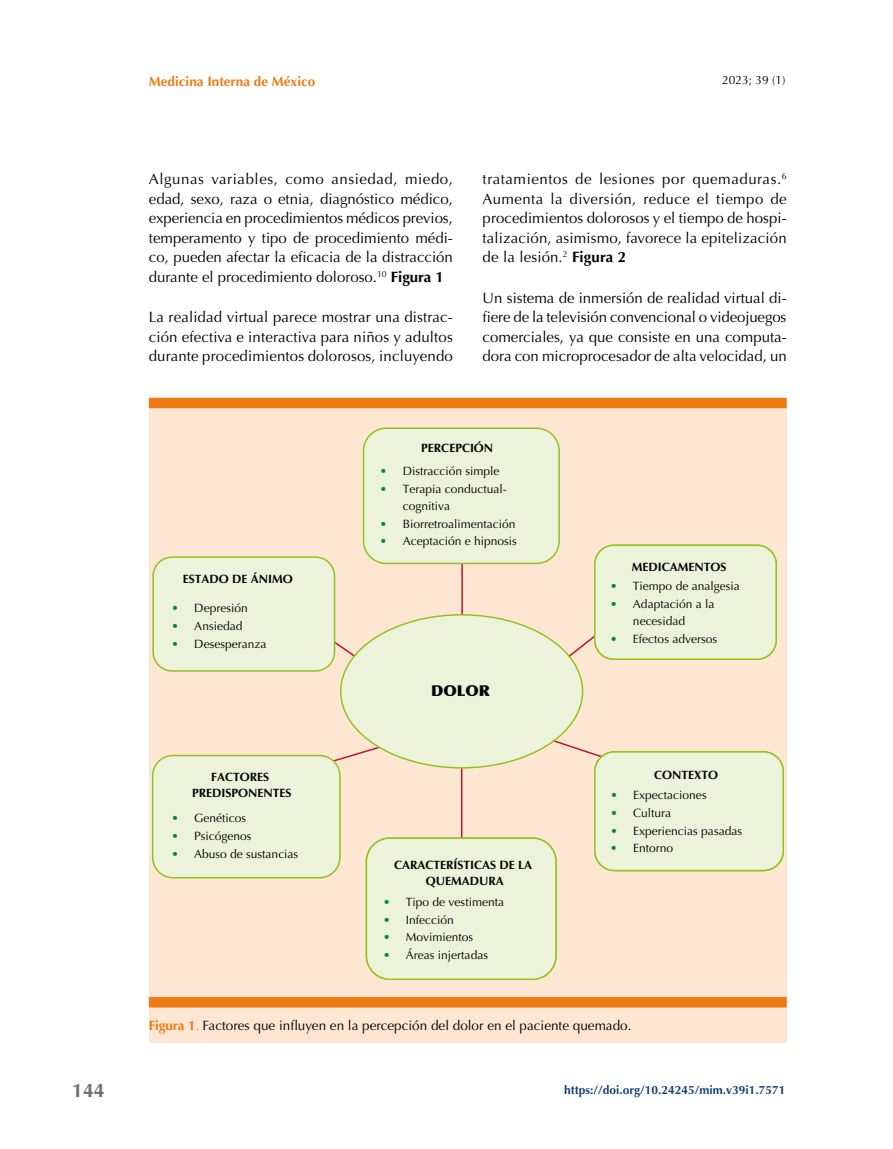
<style>
.page{position:relative;width:893px;height:1149px;background:#fff}
.page>*{position:absolute;margin:0;border:0;box-sizing:border-box;transform-origin:0 0}
.t1{font:700 19.5px "Optima";color:#706f6f}
.t2{font:15px/19.5px "Optima";color:#000;text-align:justify}
.t3{font:900 15px "Optima";color:#000}
.t4{font:13.5px "Optima";color:#000}
.t5{font:700 13.5px "Optima";color:#ef7a13}
.t6{font:12px/17px "Optima";color:#000;text-align:center}
.t7{font:700 12px/15.6px "Optima";color:#000;text-align:center}
.t8{font:700 12px "Optima";color:#144271}
.s1{font-weight:700}
.s2{color:#008d36}
.s3{font-weight:700;color:#ef7a13}
.s4{color:#ef7a13}
</style>
<div class="page">
<div style="left:149px;top:401px;width:638px;height:641px;background:#fde7d3"></div>
<div style="left:149px;top:996px;width:638px;height:11px;background:#ef7a13"></div>
<div style="left:149px;top:397px;width:638px;height:11px;background:#ef7a13"></div>
<hr style="left:461px;top:558px;width:2px;height:88px;background:#be1622">
<hr style="left:461px;top:760px;width:1px;height:82px;background:#be1622">
<svg style="left:334px;top:636px;width:25px;height:23px"></svg>
<svg style="left:565px;top:636px;width:38px;height:22px"></svg>
<svg style="left:537px;top:734px;width:67px;height:27px"></svg>
<svg style="left:329px;top:743px;width:57px;height:20px"></svg>
<div style="left:595px;top:545px;width:181px;height:114px;background:#ecf3da;border-radius:19px"></div>
<div style="left:594px;top:544px;width:183px;height:115px;border:2px solid #95c11f;border-radius:19px"></div>
<div style="left:595px;top:751px;width:188px;height:119px;background:#ecf3da;border-radius:20px"></div>
<div style="left:594px;top:751px;width:190px;height:120px;border:2px solid #95c11f;border-radius:20px"></div>
<div style="left:364px;top:428px;width:195px;height:135px;background:#ecf3da;border-radius:23px"></div>
<div style="left:363px;top:427px;width:197px;height:137px;border:2px solid #95c11f;border-radius:23px"></div>
<div style="left:366px;top:837px;width:190px;height:141px;background:#ecf3da;border-radius:24px"></div>
<div style="left:366px;top:837px;width:191px;height:142px;border:2px solid #95c11f;border-radius:24px"></div>
<div style="left:153px;top:557px;width:181px;height:113px;background:#ecf3da;border-radius:19px"></div>
<div style="left:152px;top:556px;width:183px;height:115px;border:2px solid #95c11f;border-radius:19px"></div>
<div style="left:153px;top:755px;width:187px;height:122px;background:#ecf3da;border-radius:20px"></div>
<div style="left:152px;top:754px;width:189px;height:124px;border:2px solid #95c11f;border-radius:20px"></div>
<div style="left:341px;top:614px;width:242px;height:153px;background:#ecf3da;border-radius:50%"></div>
<h1 class="t1" style="left:72px;top:1079px;width:34px">144</h1>
<p class="t5" style="left:149px;top:73px;width:168px">Medicina Interna de México</p>
<p class="t6" style="left:722px;top:72px;width:65px">2023; 39 (1)</p>
<p class="t2" style="left:149px;top:169px;width:306px">Algunas variables, como ansiedad, miedo, edad, sexo, raza o etnia, diagnóstico médico, experiencia en procedimientos médicos previos, temperamento y tipo de procedimiento médi&shy;co, pueden afectar la eficacia de la distracción durante el procedimiento doloroso.<sup>10</sup> <span class="s1">Figura 1</span></p>
<p class="t2" style="left:149px;top:307px;width:306px">La realidad virtual parece mostrar una distrac&shy;ción efectiva e interactiva para niños y adultos durante procedimientos dolorosos, incluyendo</p>
<p class="t2" style="left:483px;top:169px;width:306px">tratamientos de lesiones por quemaduras.<sup>6<br></sup>Aumenta la diversión, reduce el tiempo de procedimientos dolorosos y el tiempo de hospi&shy;talización, asimismo, favorece la epitelización de la lesión.<sup>2</sup> <span class="s1">Figura 2</span></p>
<p class="t2" style="left:483px;top:288px;width:306px">Un sistema de inmersión de realidad virtual di&shy;fiere de la televisión convencional o videojuegos comerciales, ya que consiste en una computa&shy;dora con microprocesador de alta velocidad, un</p>
<p class="t7" style="left:183px;top:571px;width:112px">ESTADO DE ÁNIMO</p>
<p class="t6" style="left:171px;top:599px;width:78px"><span class="s2">•</span> Depresión</p>
<p class="t6" style="left:171px;top:617px;width:72px"><span class="s2">•</span> Ansiedad</p>
<p class="t6" style="left:171px;top:635px;width:96px"><span class="s2">•</span> Desesperanza</p>
<p class="t7" style="left:192px;top:769px;width:101px">FACTORES<br>PREDISPONENTES</p>
<p class="t6" style="left:171px;top:809px;width:76px"><span class="s2">•</span> Genéticos</p>
<p class="t6" style="left:171px;top:827px;width:82px"><span class="s2">•</span> Psicógenos</p>
<p class="t6" style="left:171px;top:845px;width:128px"><span class="s2">•</span> Abuso de sustancias</p>
<p class="t7" style="left:421px;top:440px;width:74px">PERCEPCIÓN</p>
<p class="t6" style="left:380px;top:462px;width:121px"><span class="s2">•</span> Distracción simple</p>
<p class="t6" style="left:403px;top:480px;width:106px;text-align:left;text-indent:-23px"><span class="s2">•</span> Terapia conductual&shy;cognitiva</p>
<p class="t6" style="left:380px;top:515px;width:137px"><span class="s2">•</span> Biorretroalimentación</p>
<p class="t6" style="left:380px;top:533px;width:138px"><span class="s2">•</span> Aceptación e hipnosis</p>
<p class="t3" style="left:431px;top:681px;width:60px">DOLOR</p>
<p class="t7" style="left:394px;top:857px;width:140px">CARACTERÍSTICAS DE LA<br>QUEMADURA</p>
<p class="t6" style="left:383px;top:893px;width:122px"><span class="s2">•</span> Tipo de vestimenta</p>
<p class="t6" style="left:383px;top:910px;width:72px"><span class="s2">•</span> Infección</p>
<p class="t6" style="left:383px;top:928px;width:92px"><span class="s2">•</span> Movimientos</p>
<p class="t6" style="left:383px;top:946px;width:106px"><span class="s2">•</span> Áreas injertadas</p>
<p class="t7" style="left:632px;top:559px;width:96px">MEDICAMENTOS</p>
<p class="t6" style="left:610px;top:578px;width:131px"><span class="s2">•</span> Tiempo de analgesia</p>
<p class="t6" style="left:610px;top:595px;width:106px"><span class="s2">•</span> Adaptación a la necesidad</p>
<p class="t6" style="left:610px;top:630px;width:108px"><span class="s2">•</span> Efectos adversos</p>
<p class="t7" style="left:654px;top:767px;width:66px">CONTEXTO</p>
<p class="t6" style="left:610px;top:786px;width:98px"><span class="s2">•</span> Expectaciones</p>
<p class="t6" style="left:610px;top:804px;width:62px"><span class="s2">•</span> Cultura</p>
<p class="t6" style="left:610px;top:821px;width:133px"><span class="s2">•</span> Experiencias pasadas</p>
<p class="t6" style="left:610px;top:839px;width:64px"><span class="s2">•</span> Entorno</p>
<p class="t4" style="left:149px;top:1017px;width:484px"><span class="s3">Figura 1</span><span class="s4">.</span> Factores que influyen en la percepción del dolor en el paciente quemado.</p>
<p class="t8" style="left:564px;top:1082px;width:223px">https://doi.org/10.24245/mim.v39i1.7571</p>
</div>
